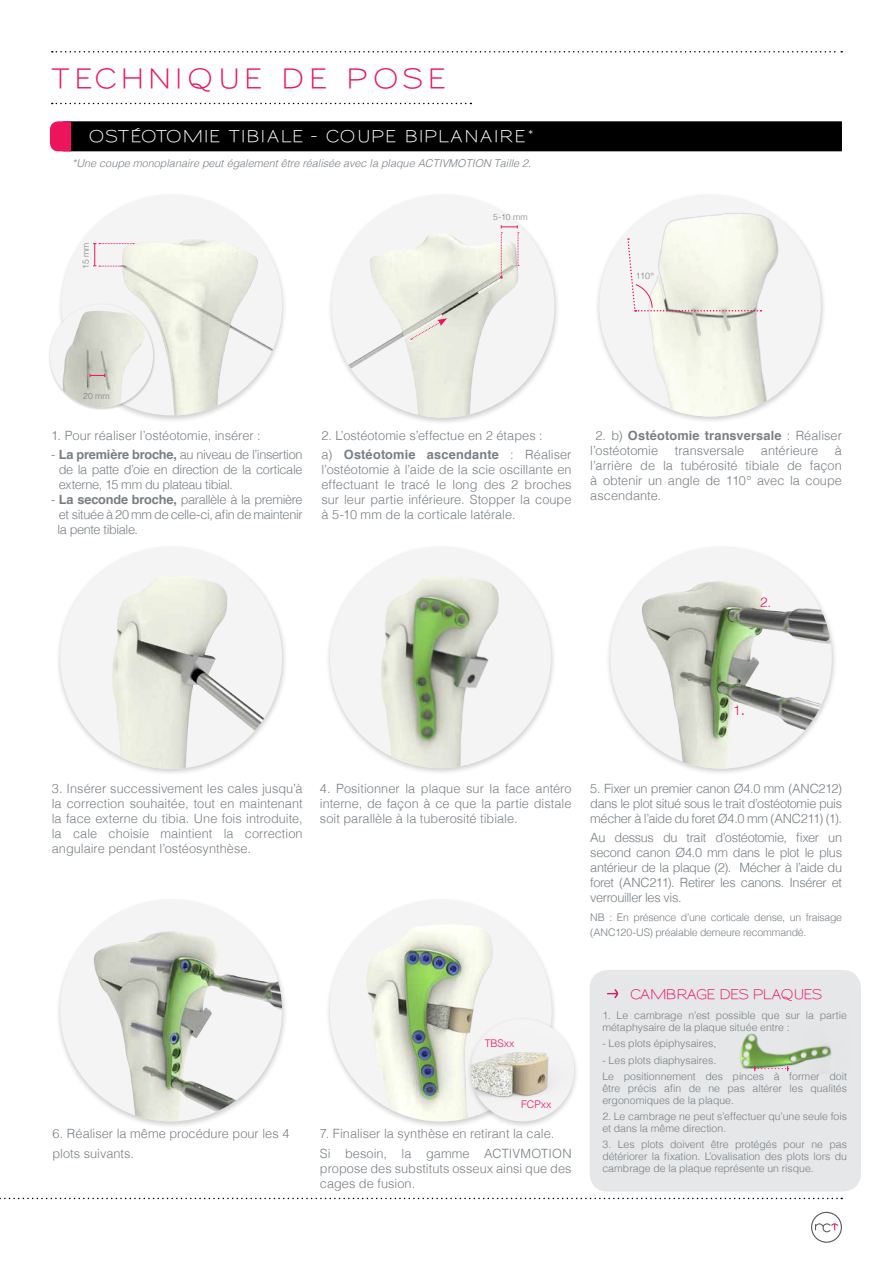
<style>
.page{position:relative;width:893px;height:1263px;background:#fff}
.page>*{position:absolute;margin:0;border:0;box-sizing:border-box;transform-origin:0 0}
.t1{font:600 27px "Sansumi";letter-spacing:.14em;color:#ed145b}
.t2{font:600 16.5px "Sansumi";letter-spacing:.015em;color:#fff}
.t3{font:600 13.5px "Sansumi";letter-spacing:-.055em;color:#ed145b}
.t4{font:300 13.5px "Helvetica";color:#ed145b}
.t5{font:300 12.75px/15px "Helvetica";color:#787f84;text-align:justify}
.t6{font:italic 300 10.8px "Helvetica";color:#787f84}
.t7{font:300 10.5px/12px "Helvetica";letter-spacing:-.005em;color:#787f84}
.t8{font:300 10.5px "Helvetica";color:#ed145b}
.t9{font:300 9px "Helvetica";color:#787f84}
.t10{font:300 8.7px "Helvetica";letter-spacing:.02em;color:#787f84}
.s1{font-weight:700}
.s2{font-size:18px}
</style>
<div class="page">
<svg style="left:0;top:1198px;width:842px;height:1px"></svg>
<svg style="left:811px;top:1212px;width:31px;height:31px"></svg>
<svg style="left:52px;top:51px;width:790px;height:2px"></svg>
<div style="left:590px;top:970px;width:271px;height:221px;background:#e6e7e8;border-radius:18px"></div>
<svg style="left:607px;top:989px;width:11px;height:9px"></svg>
<img style="left:739px;top:1033px;width:93px;height:39px">
<svg style="left:52px;top:103px;width:419px;height:1px"></svg>
<div style="left:606px;top:544px;width:231px;height:232px;background:#000;opacity:.19"></div>
<img style="left:610px;top:549px;width:222px;height:220px">
<div style="left:56px;top:544px;width:232px;height:233px;background:#000;opacity:.19"></div>
<img style="left:60px;top:547px;width:222px;height:222px;border-radius:111px">
<div style="left:56px;top:897px;width:232px;height:232px;background:#000;opacity:.19"></div>
<img style="left:60px;top:899px;width:222px;height:222px;border-radius:111px">
<div style="left:325px;top:544px;width:231px;height:232px;background:#000;opacity:.19"></div>
<img style="left:330px;top:547px;width:221px;height:221px;border-radius:111px">
<img style="left:330px;top:910px;width:222px;height:211px">
<div style="left:466px;top:1016px;width:114px;height:113px;background:#000;opacity:.19"></div>
<img style="left:471px;top:1019px;width:103px;height:102px">
<div style="left:63px;top:121px;width:779px;height:30px;background:#000"></div>
<svg style="left:50px;top:121px;width:21px;height:30px"></svg>
<div style="left:327px;top:192px;width:233px;height:233px;background:#000;opacity:.19"></div>
<img style="left:332px;top:195px;width:222px;height:223px;border-radius:111px">
<svg style="left:411px;top:318px;width:36px;height:22px"></svg>
<div style="left:57px;top:192px;width:231px;height:231px;background:#000;opacity:.19"></div>
<img style="left:62px;top:200px;width:220px;height:215px">
<div style="left:48px;top:303px;width:107px;height:107px;background:#000;opacity:.19"></div>
<img style="left:50px;top:304px;width:103px;height:103px;border-radius:52px">
<svg style="left:90px;top:374px;width:15px;height:3px"></svg>
<div style="left:595px;top:192px;width:231px;height:232px;background:#000;opacity:.19"></div>
<img style="left:599px;top:195px;width:222px;height:221px;border-radius:111px">
<svg style="left:627px;top:238px;width:134px;height:73px"></svg>
<svg style="left:754px;top:1066px;width:35px;height:5px"></svg>
<svg style="left:93px;top:243px;width:41px;height:24px"></svg>
<svg style="left:500px;top:225px;width:19px;height:54px"></svg>
<h1 class="t1" style="left:51px;top:65px;width:162px">TECHNIQUE</h1>
<h1 class="t1" style="left:281px;top:65px;width:22px">DE</h1>
<h1 class="t1" style="left:346px;top:65px;width:78px">P OSE</h1>
<p class="t2" style="left:89px;top:128px;width:192px">OSTÉOTOM IE TIB IALE</p>
<p class="t2" style="left:312px;top:128px;width:59px">- COUPE</p>
<p class="t2" style="left:404px;top:128px;width:33px">BIPLA</p>
<p class="t2" style="left:464px;top:128px;width:72px">NAIRE <sup>*</sup></p>
<p class="t6" style="left:72px;top:154px;width:460px">*Une coupe monoplanaire peut également être réalisée avec la plaque ACTIVMOTION Taille 2.</p>
<p class="t10" style="left:78px;top:269px;width:28px;rotate:-90deg">15 mm</p>
<p class="t10" style="left:493px;top:210px;width:36px">5-10 mm</p>
<p class="t9" style="left:636px;top:268px;width:20px">110°</p>
<p class="t10" style="left:83px;top:389px;width:28px">20 mm</p>
<p class="t5" style="left:51px;top:427px;width:211px">1. Pour réaliser l’ostéotomie, insérer :</p>
<p class="t5" style="left:59px;top:446px;width:245px;text-indent:-8px">- <span class="s1">La première broche,</span> au niveau de l’insertion de la patte d’oie en direction de la corticale externe, 15 mm du plateau tibial.</p>
<p class="t5" style="left:57px;top:491px;width:247px;text-indent:-6px">- <span class="s1">La seconde broche,</span> parallèle à la première et située à 20 mm de celle-ci, afin de maintenir la pente tibiale.</p>
<p class="t5" style="left:321px;top:425px;width:252px;line-height:19.2px">2. L’ostéotomie s’effectue en 2 étapes :<br>a) <span class="s1">Ostéotomie ascendante</span> : Réaliser</p>
<p class="t5" style="left:321px;top:461px;width:252px">l’ostéotomie à l’aide de la scie oscillante en effectuant le tracé le long des 2 broches sur leur partie inférieure. Stopper la coupe à 5-10 mm de la corticale latérale.</p>
<p class="t5" style="left:590px;top:427px;width:253px;text-indent:5px">2. b) <span class="s1">Ostéotomie transversale</span> : Réaliser l’ostéotomie</p>
<p class="t5" style="left:675px;top:442px;width:71px">transversale</p>
<p class="t5" style="left:761px;top:442px;width:59px">antérieure</p>
<p class="t5" style="left:590px;top:442px;width:253px;text-indent:245px">à l’arrière de la tubérosité tibiale de façon à obtenir un angle de 110° avec la coupe ascendante.</p>
<p class="t4" style="left:760px;top:590px;width:13px">2.</p>
<p class="t4" style="left:733px;top:698px;width:14px">1<span class="s2">.</span></p>
<p class="t5" style="left:52px;top:780px;width:252px">3. Insérer successivement les cales jusqu’à la correction souhaitée, tout en maintenant la face externe du tibia. Une fois introduite, la cale choisie maintient la correction angulaire pendant l’ostéosynthèse.</p>
<p class="t5" style="left:320px;top:780px;width:253px">4. Positionner la plaque sur la face antéro interne, de façon à ce que la partie distale soit parallèle à la tuberosité tibiale.</p>
<p class="t5" style="left:590px;top:780px;width:253px">5. Fixer un premier canon Ø4.0 mm (ANC212) dans le plot situé sous le trait d’ostéotomie puis mécher à l’aide du foret Ø4.0 mm (ANC211) (1).</p>
<p class="t5" style="left:590px;top:829px;width:253px">Au dessus du trait d’ostéotomie, fixer un second canon Ø4.0 mm dans le plot le plus antérieur de la plaque (2). Mécher à l’aide du foret (ANC211). Retirer les canons. Insérer et verrouiller les vis.</p>
<p class="t7" style="left:590px;top:909px;width:253px;line-height:15px">NB : En présence d’une corticale dense, un fraisage (ANC120-US) préalable demeure recommandé.</p>
<p class="t8" style="left:485px;top:1034px;width:31px">TBSxx</p>
<p class="t8" style="left:521px;top:1095px;width:32px">fc pxx</p>
<p class="t5" style="left:53px;top:1123px;width:238px;line-height:19.2px">6. Réaliser la même procédure pour les 4 plots suivants.</p>
<p class="t5" style="left:320px;top:1123px;width:253px;line-height:19.2px">7. Finaliser la synthèse en retirant la cale.<br>Si besoin, la gamme ACTIVMOTION</p>
<p class="t5" style="left:320px;top:1159px;width:253px">propose des substituts osseux ainsi que des cages de fusion.</p>
<p class="t3" style="left:630px;top:987px;width:194px">CAMBRAGE DES PLAQUES</p>
<p class="t7" style="left:602px;top:1008px;width:246px">1. Le cambrage n’est possible que sur la partie métaphysaire de la plaque située entre :</p>
<p class="t7" style="left:602px;top:1037px;width:115px">- Les plots épiphysaires,</p>
<p class="t7" style="left:602px;top:1051px;width:246px;line-height:16.2px">- Les plots diaphysaires.<br>Le positionnement des pinces à former doit</p>
<p class="t7" style="left:602px;top:1081px;width:246px">être précis afin de ne pas altérer les qualités ergonomiques de la plaque.</p>
<p class="t7" style="left:602px;top:1109px;width:246px">2. Le cambrage ne peut s’effectuer qu’une seule fois et dans la même direction.</p>
<p class="t7" style="left:602px;top:1138px;width:246px;text-align:justify">3. Les plots doivent être protégés pour ne pas détériorer la fixation. L’ovalisation des plots lors du cambrage de la plaque représente un risque.</p>
</div>
